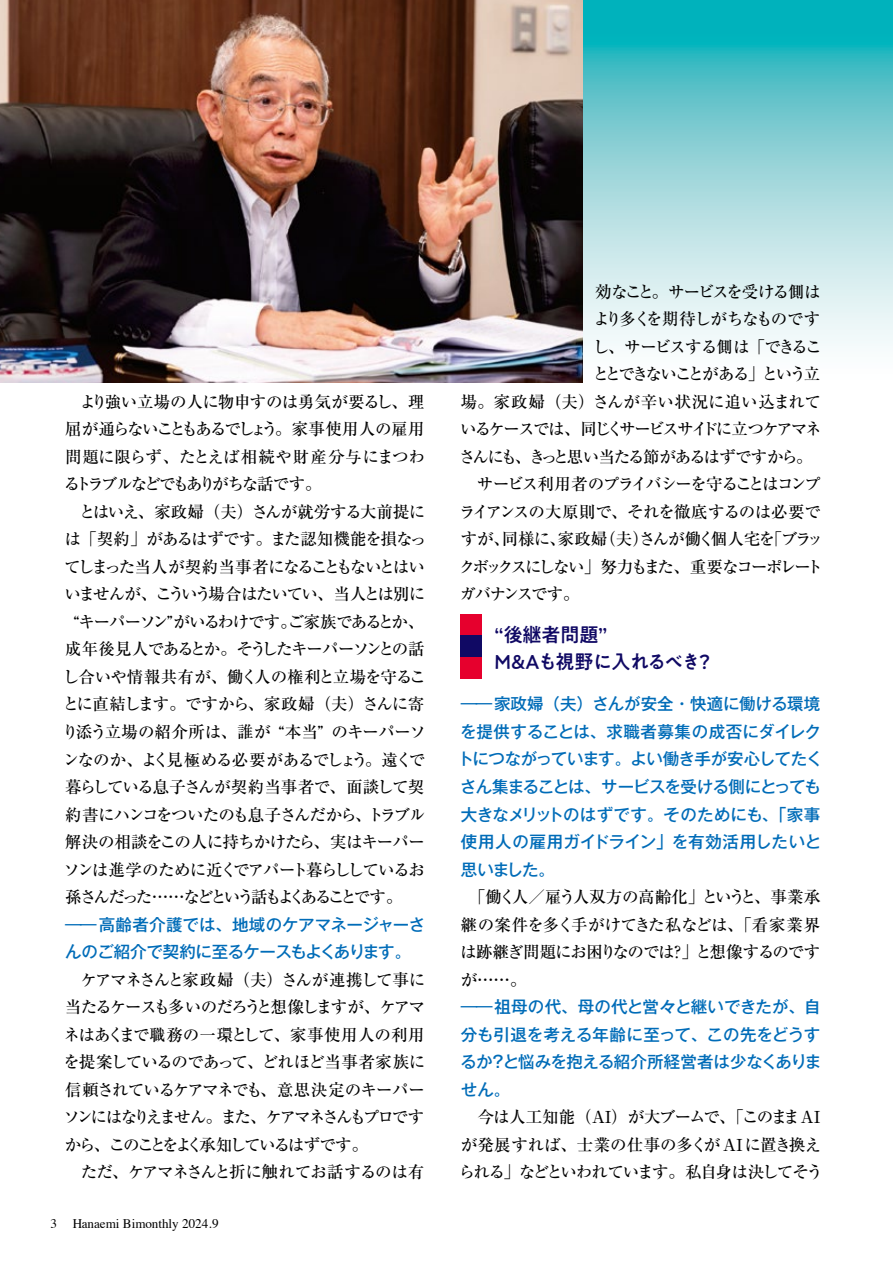
<style>
.page{position:relative;width:893px;height:1263px;background:#fff}
.page>*{position:absolute;margin:0;border:0;box-sizing:border-box;transform-origin:0 0}
.t1{font:500 19.5px/27px "PA1 Gothic Std";letter-spacing:-.03em;color:#100964}
.t2{font:500 16.5px/27.5px "Ryumin Pr 6";letter-spacing:-.075em;color:#000}
.t3{font:500 16.5px/27.5px "Gothic MB101 Pr 6";letter-spacing:-.015em;color:#006cb8}
.t4{font:500 16.5px "Ryumin Pr 6";letter-spacing:-.055em;color:#000}
.t5{font:500 16.5px/27.5px "Ryumin Pr 6";letter-spacing:-.045em;color:#000}
.t6{font:500 16.5px "Ryumin Pr 6";letter-spacing:-.025em;color:#000}
.t7{font:500 16.5px "Ryumin Pr 6";letter-spacing:-.105em;color:#000}
.t8{font:500 16.5px "Ryumin Pr 6";letter-spacing:-.095em;color:#000}
.t9{font:500 16.5px "Ryumin Pr 6";letter-spacing:-.02em;color:#000}
.t10{font:500 16.5px "Ryumin Pr 6";letter-spacing:-.04em;color:#000}
.t11{font:500 16.5px "Ryumin Pr 6";letter-spacing:-.13em;color:#000}
.t12{font:500 16.5px "Ryumin Pr 6";letter-spacing:-.145em;color:#000}
.t13{font:500 16.5px "Ryumin Pr 6";letter-spacing:-.18em;color:#000}
.t14{font:500 16.5px "Ryumin Pr 6";letter-spacing:-.05em;color:#000}
.t15{font:500 16.5px "Ryumin Pr 6";letter-spacing:.015em;color:#000}
.t16{font:500 16.5px "Ryumin Pr 6";letter-spacing:-.15em;color:#000}
.t17{font:500 16.5px "Ryumin Pr 6";letter-spacing:-.155em;color:#000}
.t18{font:500 16.5px "Ryumin Pr 6";letter-spacing:-.11em;color:#000}
.t19{font:13.2px "Times";color:#000}
</style>
<div class="page">
<svg style="left:583px;top:0;width:310px;height:346px;background:#8cd4d9"></svg>
<div style="left:461px;top:614px;width:21px;height:22px;background:#e6002d"></div>
<div style="left:461px;top:636px;width:21px;height:21px;background:#100964"></div>
<div style="left:461px;top:657px;width:21px;height:21px;background:#e6002d"></div>
<img style="left:0;top:0;width:583px;height:383px">
<p class="t9" style="left:65px;top:389px;width:361px">　より強い立場の人に物申すのは勇気が要るし、理</p>
<p class="t7" style="left:65px;top:416px;width:361px">屈が通らないこともあるでしょう。家事使用人の雇用</p>
<p class="t6" style="left:65px;top:444px;width:361px">問題に限らず、たとえば相続や財産分与にまつわ</p>
<p class="t16" style="left:64px;top:471px;width:259px">るトラブルなどでもありがちな話です。</p>
<p class="t4" style="left:65px;top:499px;width:362px">　とはいえ、家政婦（夫）さんが就労する大前提に</p>
<p class="t10" style="left:65px;top:526px;width:364px">は「契約」があるはずです。また認知機能を損なっ</p>
<p class="t8" style="left:64px;top:554px;width:362px">てしまった当人が契約当事者になることもないとはい</p>
<p class="t2" style="left:65px;top:580px;width:362px">いませんが、こういう場合はたいてい、当人とは別に</p>
<p class="t2" style="left:73px;top:607px;width:353px">“キーパーソン”がいるわけです。ご家族であるとか、</p>
<p class="t2" style="left:65px;top:635px;width:361px">成年後見人であるとか。そうしたキーパーソンとの話</p>
<p class="t6" style="left:63px;top:664px;width:365px">し合いや情報共有が、働く人の権利と立場を守るこ</p>
<p class="t14" style="left:63px;top:691px;width:363px">とに直結します。ですから、家政婦（夫）さんに寄</p>
<p class="t9" style="left:62px;top:719px;width:365px">り添う立場の紹介所は、誰が “本当” のキーパーソ</p>
<p class="t2" style="left:63px;top:745px;width:364px">ンなのか、よく見極める必要があるでしょう。遠くで</p>
<p class="t4" style="left:65px;top:774px;width:361px">暮らしている息子さんが契約当事者で、面談して契</p>
<p class="t2" style="left:65px;top:800px;width:362px">約書にハンコをついたのも息子さんだから、トラブル</p>
<p class="t10" style="left:65px;top:829px;width:361px">解決の相談をこの人に持ちかけたら、実はキーパー</p>
<p class="t2" style="left:64px;top:855px;width:363px">ソンは進学のために近くでアパート暮らししているお</p>
<p class="t13" style="left:65px;top:884px;width:339px">孫さんだった… …などという話もよくあることです。</p>
<p class="t3" style="left:65px;top:910px;width:362px">――高齢者介護では、地域のケアマネージャーさんのご紹介で契約に至るケースもよくあります。</p>
<p class="t2" style="left:64px;top:965px;width:363px">　ケアマネさんと家政婦（夫）さんが連携して事に当たるケースも多いのだろうと想像しますが、ケアマネはあくまで職務の一環として、家事使用人の利用を提案しているのであって、どれほど当事者家族に信頼されているケアマネでも、意思決定のキーパーソンにはなりえません。また、ケアマネさんもプロですから、このことをよく承知しているはずです。<br>　ただ、ケアマネさんと折に触れてお話するのは有</p>
<p class="t19" style="left:51px;top:1211px;width:170px">3 Hanaemi Bimonthly 2024.9</p>
<p class="t2" style="left:595px;top:277px;width:227px">効なこと。サービスを受ける側は</p>
<p class="t2" style="left:593px;top:304px;width:228px">より多くを期待しがちなものです</p>
<p class="t2" style="left:593px;top:332px;width:231px">し、サービスする側は「できるこ</p>
<p class="t17" style="left:593px;top:361px;width:229px">ととできないことがある」という立</p>
<p class="t15" style="left:461px;top:388px;width:362px">場。家政婦（夫）さんが辛い状況に追い込まれて</p>
<p class="t11" style="left:460px;top:416px;width:363px">いるケースでは、同じくサービスサイドに立つケアマネ</p>
<p class="t7" style="left:459px;top:443px;width:355px">さんにも、きっと思い当たる節があるはずですから。</p>
<p class="t8" style="left:461px;top:471px;width:362px">　サービス利用者のプライバシーを守ることはコンプ</p>
<p class="t6" style="left:459px;top:499px;width:363px">ライアンスの大原則で、それを徹底するのは必要で</p>
<p class="t4" style="left:461px;top:526px;width:364px">すが、同様に、家政婦（夫）さんが働く個人宅を「ブラッ</p>
<p class="t12" style="left:459px;top:554px;width:365px">クボックスにしない」努力もまた、重要なコーポレート</p>
<p class="t18" style="left:459px;top:581px;width:122px">ガバナンスです。</p>
<p class="t1" style="left:495px;top:623px;width:221px">“後継者問題”<br>M&amp;Aも視野に入れるべき？</p>
<p class="t3" style="left:458px;top:689px;width:366px">――家政婦（夫）さんが安全・快適に働ける環境を提供することは、求職者募集の成否にダイレクトにつながっています。よい働き手が安心してたくさん集まることは、サービスを受ける側にとっても大きなメリットのはずです。そのためにも、「家事使用人の雇用ガイドライン」を有効活用したいと思いました。</p>
<p class="t2" style="left:460px;top:882px;width:361px;text-align:justify">　「働く人／雇う人双方の高齢化」というと、事業承継の案件を多く手がけてきた私などは、「看家業界は跡継ぎ問題にお困りなのでは？」と想像するのですが……。</p>
<p class="t3" style="left:460px;top:992px;width:362px;text-align:justify">――祖母の代、母の代と営々と継いできたが、自分も引退を考える年齢に至って、この先をどうするか？と悩みを抱える紹介所経営者は少なくありません。</p>
<p class="t5" style="left:458px;top:1103px;width:366px">　今は人工知能（AI）が大ブームで、「このままAIが発展すれば、士業の仕事の多くが AIに置き換えられる」などといわれています。私自身は決してそう</p>
</div>
